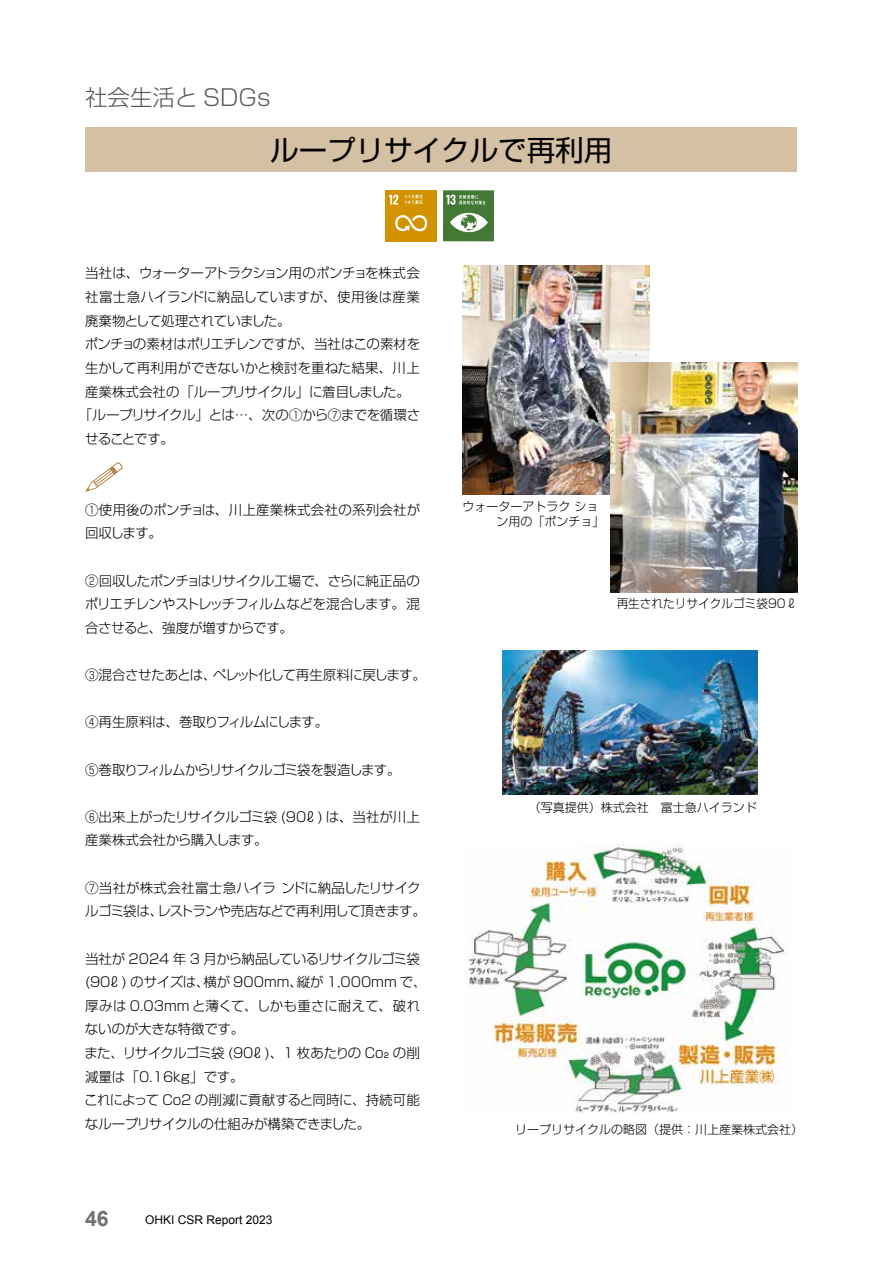
<style>
.page{position:relative;width:893px;height:1263px;background:#fff}
.page>*{position:absolute;margin:0;border:0;box-sizing:border-box;transform-origin:0 0}
.t1{font:28.5px "Shin Go Pro";color:#000}
.t2{font:300 22.5px "Shin Go Pro";color:#595757}
.t3{font:700 21.3px "Arial";color:#727171}
.t4{font:300 13.5px/23.7px "Shin Go Pro";letter-spacing:-.025em;color:#000}
.t5{font:300 13.5px "Shin Go Pro";letter-spacing:.005em;color:#000}
.t6{font:300 13.5px/23.7px "Shin Go Pro";letter-spacing:.015em;color:#000}
.t7{font:300 13.5px "Shin Go Pro";letter-spacing:-.065em;color:#000}
.t8{font:300 13.5px "Shin Go Pro";letter-spacing:-.05em;color:#000}
.t9{font:300 12px/15px "Shin Go Pro";color:#000}
.t10{font:12px "Arial";color:#000}
</style>
<div class="page">
<div style="left:85px;top:128px;width:712px;height:44px;background:#d4c1a4"></div>
<svg style="left:85px;top:462px;width:38px;height:30px"></svg>
<div style="left:386px;top:190px;width:51px;height:51px;background:#d39200"></div>
<svg style="left:389px;top:195px;width:9px;height:9px"></svg>
<svg style="left:395px;top:215px;width:32px;height:17px"></svg>
<svg style="left:404px;top:194px;width:19px;height:10px"></svg>
<div style="left:443px;top:190px;width:51px;height:51px;background:#427935"></div>
<svg style="left:450px;top:213px;width:38px;height:19px"></svg>
<svg style="left:446px;top:195px;width:40px;height:10px"></svg>
<img style="left:462px;top:265px;width:187px;height:230px">
<img style="left:611px;top:362px;width:186px;height:230px">
<img style="left:502px;top:650px;width:255px;height:144px">
<img style="left:468px;top:843px;width:320px;height:270px">
<h2 class="t2" style="left:85px;top:79px;width:188px">社会生活と SDGs</h2>
<h1 class="t1" style="left:270px;top:127px;width:343px">ループリサイクルで再利用</h1>
<p class="t4" style="left:85px;top:260px;width:336px">当社は、ウォーターアトラクション用のポンチョを株式会</p>
<p class="t5" style="left:85px;top:286px;width:336px">社富士急ハイランドに納品していますが、使用後は産業</p>
<p class="t4" style="left:85px;top:307px;width:207px">廃棄物として処理されていました。</p>
<p class="t4" style="left:85px;top:331px;width:337px">ポンチョの素材はポリエチレンですが、当社はこの素材を</p>
<p class="t5" style="left:85px;top:357px;width:336px">生かして再利用ができないかと検討を重ねた結果、川上</p>
<p class="t4" style="left:85px;top:378px;width:326px">産業株式会社の「ループリサイクル」に着目しました。</p>
<p class="t4" style="left:79px;top:401px;width:343px">「ループリサイクル」とは…、次の①から⑦までを循環さ</p>
<p class="t4" style="left:85px;top:425px;width:90px">せることです。</p>
<p class="t6" style="left:85px;top:496px;width:337px">①使用後のポンチョは、川上産業株式会社の系列会社が回収します。</p>
<p class="t4" style="left:85px;top:567px;width:337px;text-align:justify">②回収したポンチョはリサイクル工場で、さらに純正品のポリエチレンやストレッチフィルムなどを混合します。混合させると、強度が増すからです。</p>
<p class="t4" style="left:85px;top:661px;width:342px">③混合させたあとは、ペレット化して再生原料に戻します。</p>
<p class="t8" style="left:85px;top:711px;width:245px">④再生原料は、巻取りフィルムにします。</p>
<p class="t7" style="left:85px;top:758px;width:317px">⑤巻取りフィルムからリサイクルゴミ袋を製造します。</p>
<p class="t4" style="left:85px;top:803px;width:336px">⑥出来上がったリサイクルゴミ袋 (90ℓ) は、当社が川上産業株式会社から購入します。</p>
<p class="t4" style="left:85px;top:874px;width:342px">⑦当社が株式会社富士急ハイラ ンドに納品したリサイクルゴミ袋は、レストランや売店などで再利用して頂きます。</p>
<p class="t4" style="left:84px;top:945px;width:344px">当社が 2024 年 3 月から納品しているリサイクルゴミ袋(90ℓ) のサイズは、横が 900mm、縦が 1,000mm で、厚みは 0.03mm と薄くて、しかも重さに耐えて、破れないのが大きな特徴です。<br>また、リサイクルゴミ袋 (90ℓ)、1 枚あたりの Co₂ の削減量は「0.16kg」です。<br>これによって Co2 の削減に貢献すると同時に、持続可能なループリサイクルの仕組みが構築できました。</p>
<h3 class="t3" style="left:85px;top:1204px;width:25px">46</h3>
<p class="t10" style="left:145px;top:1212px;width:129px">OHKI CSR Report 2023</p>
<p class="t9" style="left:496px;top:497px;width:109px;text-indent:-34px">ウォーターアトラク ション用の「ポンチョ」</p>
<p class="t9" style="left:617px;top:595px;width:182px">再生されたリサイクルゴミ袋90ℓ</p>
<p class="t9" style="left:529px;top:798px;width:229px">（写真提供）株式会社　富士急ハイランド</p>
<p class="t9" style="left:515px;top:1120px;width:289px">リープリサイクルの略図（提供：川上産業株式会社）</p>
</div>
